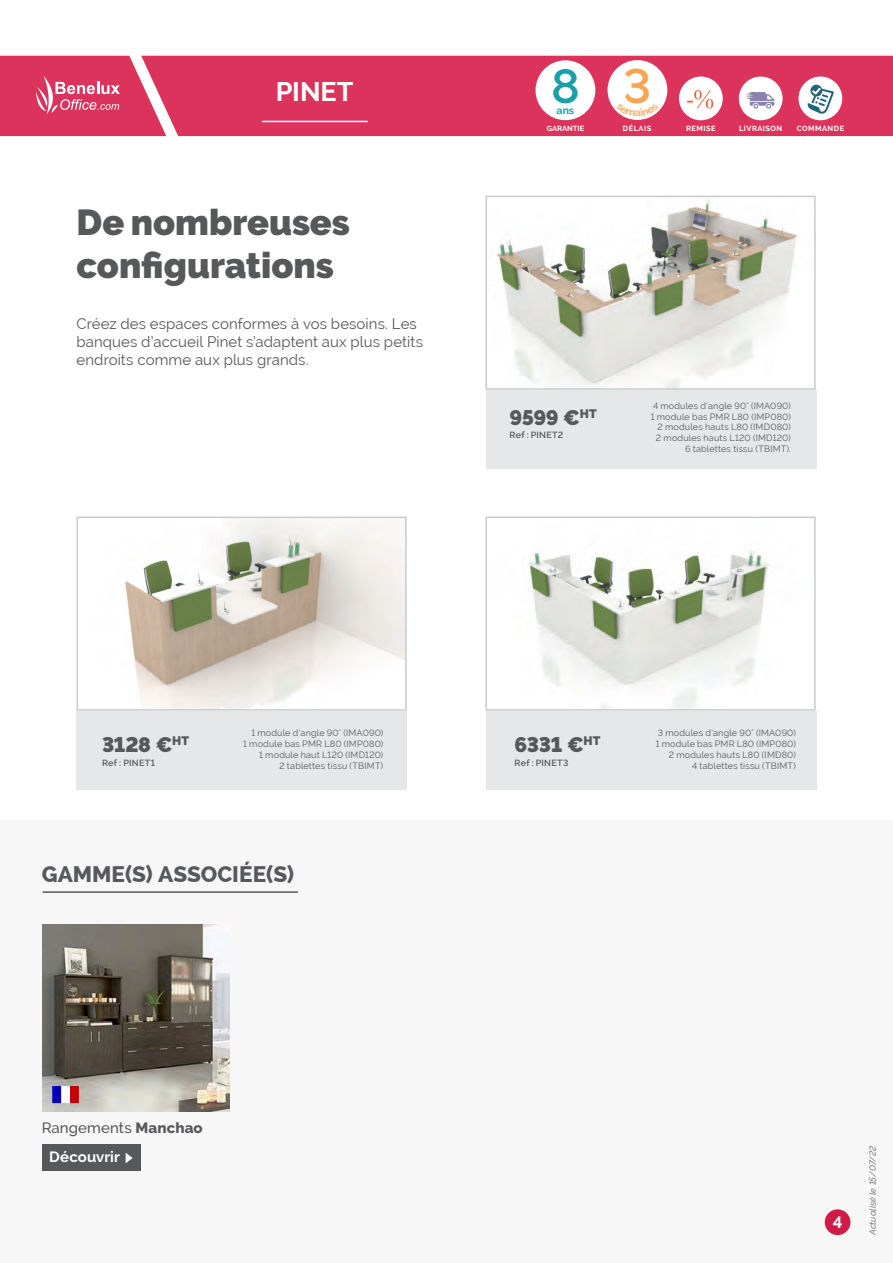
<style>
.page{position:relative;width:893px;height:1263px;background:#fff}
.page>*{position:absolute;margin:0;border:0;box-sizing:border-box;transform-origin:0 0}
.t1{font:600 48px "Raleway";color:#1aa0a9}
.t2{font:600 48px "Raleway";color:#f6a653}
.t3{font:900 36px/43.2px "Raleway";color:#57585a}
.t4{font:700 27px "Raleway";color:#fff}
.t5{font:800 22.5px "Raleway";color:#57585a}
.t6{font:900 21px "Raleway";letter-spacing:-.02em;color:#57585a}
.t7{font:700 18px "Caviar Dreams";color:#ec643f}
.t8{font:700 16.5px "Raleway";color:#fff}
.t9{font:15px/18px "Raleway";letter-spacing:.005em;color:#57585a}
.t10{font:500 15px/29.5px "Raleway";letter-spacing:.005em;color:#57585a}
.t11{font:700 10.5px "Raleway";color:#1aa0a9}
.t12{font:9px/10.8px "Raleway";letter-spacing:.02em;color:#57585a;text-align:right}
.t13{font:600 9px "Raleway";letter-spacing:.025em;color:#57585a}
.t14{font:italic 500 9px "Raleway";color:#787878}
.t15{font:700 7.5px "Raleway";letter-spacing:.06em;color:#fff}
.t16{font:700 7.5px "Raleway";color:#fff}
.s1{font-weight:800}
.s2{font-weight:700;color:#fff}
</style>
<div class="page">
<div style="left:486px;top:390px;width:330px;height:79px;background:#e6e7e9"></div>
<div style="left:0;top:821px;width:893px;height:442px;background:#f7f7f8"></div>
<img style="left:42px;top:924px;width:188px;height:187px">
<hr style="left:42px;top:891px;width:256px;height:2px;background:#57585a">
<div style="left:43px;top:1144px;width:98px;height:26px;background:#57585a"></div>
<svg style="left:126px;top:1153px;width:7px;height:10px"></svg>
<div style="left:486px;top:711px;width:330px;height:78px;background:#e6e7e9"></div>
<div style="left:77px;top:711px;width:330px;height:78px;background:#e6e7e9"></div>
<img style="left:125px;top:520px;width:279px;height:188px">
<div style="left:77px;top:517px;width:330px;height:194px;border:2px solid #bcbdc0"></div>
<img style="left:496px;top:199px;width:302px;height:188px">
<div style="left:485px;top:196px;width:331px;height:194px;border:2px solid #bcbdc0"></div>
<img style="left:528px;top:549px;width:243px;height:159px">
<div style="left:485px;top:517px;width:331px;height:194px;border:2px solid #bcbdc0"></div>
<div style="left:825px;top:1209px;width:25px;height:26px;background:#d11b47;border-radius:50%"></div>
<div style="left:0;top:56px;width:893px;height:80px;background:#db335c"></div>
<hr style="left:262px;top:121px;width:106px;height:1px;background:#fff">
<div style="left:535px;top:60px;width:60px;height:60px;background:#fff;border-radius:50%"></div>
<div style="left:679px;top:77px;width:44px;height:43px;background:#fff;border-radius:50%"></div>
<svg style="left:694px;top:90px;width:19px;height:18px"></svg>
<div style="left:739px;top:77px;width:44px;height:43px;background:#fff;border-radius:50%"></div>
<svg style="left:745px;top:92px;width:29px;height:17px"></svg>
<div style="left:798px;top:77px;width:44px;height:43px;background:#fff;border-radius:50%"></div>
<svg style="left:810px;top:85px;width:12px;height:11px"></svg>
<svg style="left:807px;top:88px;width:27px;height:26px"></svg>
<svg style="left:36px;top:76px;width:84px;height:38px;background:#e36180"></svg>
<div style="left:607px;top:60px;width:60px;height:60px;background:#fff;border-radius:50%"></div>
<svg style="left:616px;top:110px;width:43px;height:6px"></svg>
<h3 class="t4" style="left:276px;top:76px;width:79px">PINET</h3>
<h2 class="t3" style="left:77px;top:201px;width:275px">De nombreuses configurations</h2>
<h3 class="t9" style="left:77px;top:315px;width:348px">Créez des espaces conformes à vos besoins. Les banques d’accueil Pinet s’adaptent aux plus petits endroits comme aux plus grands.</h3>
<h1 class="t1" style="left:551px;top:59px;width:30px">8</h1>
<p class="t11" style="left:557px;top:105px;width:19px">ans</p>
<p class="t16" style="left:547px;top:125px;width:39px">GARANTIE</p>
<h1 class="t2" style="left:623px;top:59px;width:30px">3</h1>
<h3 class="t7" style="left:686px;top:89px;width:10px">-</h3>
<p class="t15" style="left:623px;top:124px;width:30px">DÉLAIS</p>
<p class="t15" style="left:739px;top:125px;width:45px">LIVRAISON</p>
<p class="t15" style="left:797px;top:125px;width:49px">COMMANDE</p>
<p class="t15" style="left:686px;top:125px;width:31px">REMISE</p>
<h3 class="t6" style="left:510px;top:405px;width:89px">9599 €<sup>HT</sup></h3>
<p class="t13" style="left:510px;top:430px;width:55px">Ref : PINET2</p>
<p class="t12" style="left:651px;top:400px;width:142px">4 modules d’angle 90° (IMA090)<br>1 module bas PMR L80 (IMP080)<br>2 modules hauts L80 (IMD080)<br>2 modules hauts L120 (IMD120)<br>6 tablettes tissu (TBIMT).</p>
<p class="t12" style="left:243px;top:728px;width:142px">1 module d’angle 90° (IMA090)<br>1 module bas PMR L80 (IMP080)<br>1 module haut L120 (IMD120)<br>2 tablettes tissu (TBIMT)</p>
<p class="t12" style="left:656px;top:728px;width:142px">3 modules d’angle 90° (IMA090)<br>1 module bas PMR L80 (IMP080)<br>2 modules hauts L80 (IMD80)<br>4 tablettes tissu (TBIMT)</p>
<h3 class="t6" style="left:102px;top:732px;width:89px">3128 €<sup>HT</sup></h3>
<h3 class="t6" style="left:515px;top:732px;width:87px">6331 €<sup>HT</sup></h3>
<p class="t13" style="left:102px;top:758px;width:54px">Ref : PINET1</p>
<p class="t13" style="left:515px;top:758px;width:55px">Ref : PINET3</p>
<h3 class="t5" style="left:42px;top:861px;width:254px">GAMME(S) ASSOCIÉE(S)</h3>
<h3 class="t10" style="left:49px;top:1113px;width:155px;text-indent:-8px">Rangements <span class="s1">Manchao<br></span><span class="s2">Découvrir</span></h3>
<h3 class="t8" style="left:833px;top:1213px;width:11px">4</h3>
<p class="t14" style="left:867px;top:1235px;width:91px;rotate:-90deg">Actualisé le 15/07/22</p>
</div>
